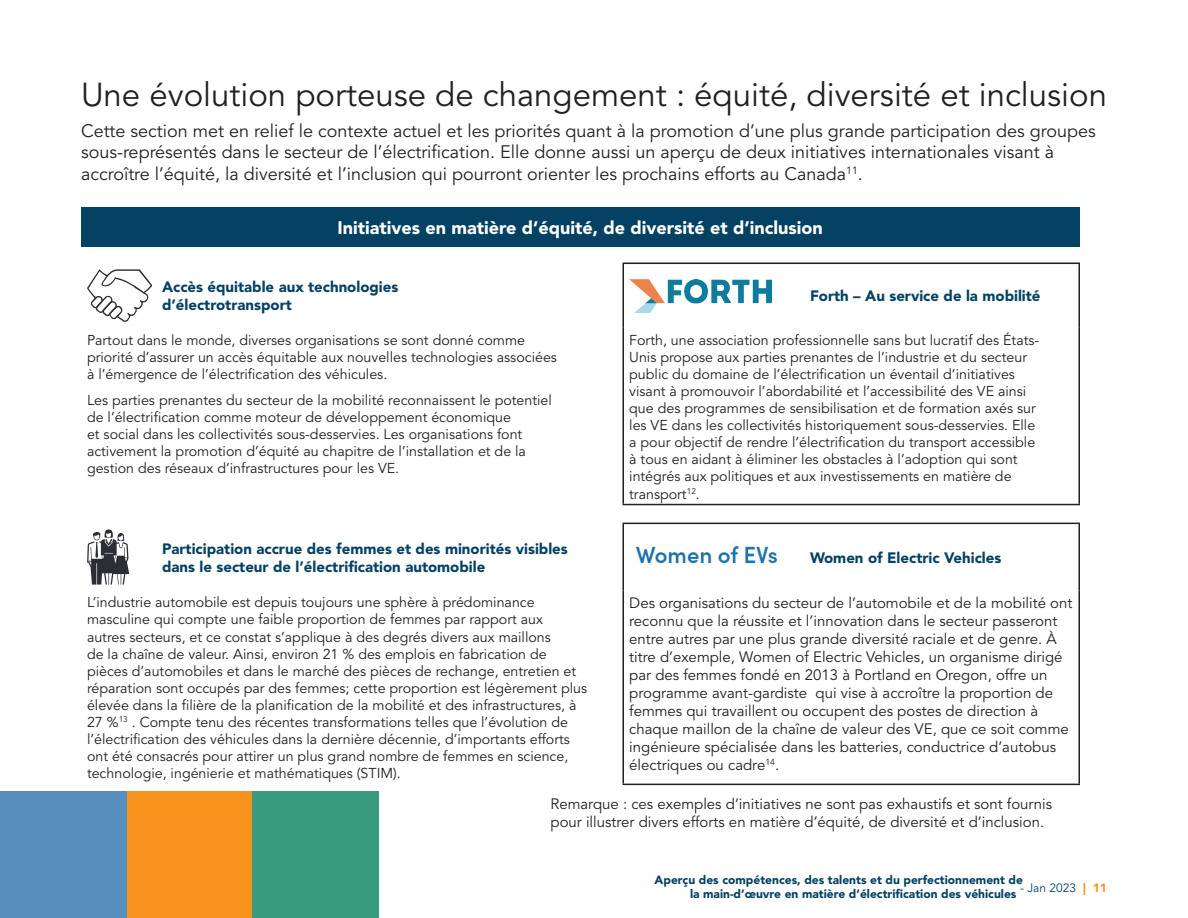
<style>
.page{position:relative;width:1188px;height:918px;background:#fff}
.page>*{position:absolute;margin:0;border:0;box-sizing:border-box;transform-origin:0 0}
.t1{font:33px "Avenir LT Std";color:#231f20}
.t2{font:18px/21.6px "Avenir LT Std";color:#231f20}
.t3{font:900 18px "Avenir LT Std";color:#fff}
.t4{font:15px/18px "Avenir LT Std";color:#231f20}
.t5{font:900 15px/18px "Avenir LT Std";color:#044163}
.t6{font:14.25px/17.1px "Avenir LT Std";color:#231f20}
.t7{font:900 12px/14.4px "Avenir LT Std";color:#044163}
.t8{font:12px "Avenir LT Std";color:#044163}
.s1{font-weight:900;color:#f7931d}
</style>
<div class="page">
<div style="left:127px;top:792px;width:126px;height:126px;background:#f7931d"></div>
<div style="left:253px;top:792px;width:126px;height:126px;background:#389b7e"></div>
<div style="left:0;top:792px;width:126px;height:126px;background:#5790be"></div>
<div style="left:81px;top:207px;width:998px;height:40px;background:#044163"></div>
<hr style="left:622px;top:263px;width:182px;height:1px;background:#231f20">
<hr style="left:622px;top:264px;width:2px;height:64px;background:#231f20">
<hr style="left:804px;top:263px;width:276px;height:1px;background:#231f20">
<hr style="left:1078px;top:264px;width:2px;height:64px;background:#231f20">
<hr style="left:622px;top:328px;width:2px;height:176px;background:#231f20">
<hr style="left:1078px;top:328px;width:2px;height:176px;background:#231f20">
<hr style="left:622px;top:504px;width:182px;height:1px;background:#231f20">
<hr style="left:804px;top:504px;width:276px;height:1px;background:#231f20">
<hr style="left:622px;top:523px;width:182px;height:1px;background:#231f20">
<hr style="left:622px;top:524px;width:2px;height:67px;background:#231f20">
<hr style="left:804px;top:523px;width:276px;height:1px;background:#231f20">
<hr style="left:1078px;top:524px;width:2px;height:67px;background:#231f20">
<hr style="left:622px;top:591px;width:2px;height:193px;background:#231f20">
<hr style="left:1078px;top:591px;width:2px;height:193px;background:#231f20">
<hr style="left:622px;top:784px;width:182px;height:1px;background:#231f20">
<hr style="left:804px;top:784px;width:276px;height:1px;background:#231f20">
<svg style="left:87px;top:269px;width:65px;height:53px"></svg>
<img style="left:629px;top:279px;width:142px;height:33px">
<svg style="left:87px;top:529px;width:42px;height:56px"></svg>
<img style="left:635px;top:546px;width:143px;height:18px">
<h1 class="t1" style="left:81px;top:76px;width:1028px">Une évolution porteuse de changement : équité, diversité et inclusion</h1>
<p class="t2" style="left:81px;top:120px;width:1016px">Cette section met en relief le contexte actuel et les priorités quant à la promotion d’une plus grande participation des groupes sous-représentés dans le secteur de l’électrification. Elle donne aussi un aperçu de deux initiatives internationales visant à accroître l’équité, la diversité et l’inclusion qui pourront orienter les prochains efforts au Canada<sup>11</sup>.</p>
<p class="t3" style="left:337px;top:217px;width:487px">Initiatives en matière d’équité, de diversité et d’inclusion</p>
<p class="t5" style="left:162px;top:278px;width:238px">Accès équitable aux technologies d’électrotransport</p>
<p class="t5" style="left:810px;top:287px;width:232px">Forth – Au service de la mobilité</p>
<p class="t6" style="left:87px;top:332px;width:472px">Partout dans le monde, diverses organisations se sont donné comme priorité d’assurer un accès équitable aux nouvelles technologies associées à l’émergence de l’électrification des véhicules.</p>
<p class="t6" style="left:87px;top:392px;width:466px">Les parties prenantes du secteur de la mobilité reconnaissent le potentiel de l’électrification comme moteur de développement économique<br>et social dans les collectivités sous-desservies. Les organisations font activement la promotion d’équité au chapitre de l’installation et de la gestion des réseaux d’infrastructures pour les VE.</p>
<p class="t6" style="left:629px;top:332px;width:412px">Forth, une association professionnelle sans but lucratif des États-Unis propose aux parties prenantes de l’industrie et du secteur public du domaine de l’électrification un éventail d’initiatives visant à promouvoir l’abordabilité et l’accessibilité des VE ainsi que des programmes de sensibilisation et de formation axés sur les VE dans les collectivités historiquement sous-desservies. Elle a pour objectif de rendre l’électrification du transport accessible à tous en aidant à éliminer les obstacles à l’adoption qui sont intégrés aux politiques et aux investissements en matière de transport<sup>12</sup>.</p>
<p class="t5" style="left:162px;top:539px;width:407px">Participation accrue des femmes et des minorités visibles dans le secteur de l’électrification automobile</p>
<p class="t5" style="left:810px;top:548px;width:193px">Women of Electric Vehicles</p>
<p class="t6" style="left:87px;top:594px;width:502px">L’industrie automobile est depuis toujours une sphère à prédominance masculine qui compte une faible proportion de femmes par rapport aux<br>autres secteurs, et ce constat s’applique à des degrés divers aux maillons<br>de la chaîne de valeur. Ainsi, environ 21 % des emplois en fabrication de pièces d’automobiles et dans le marché des pièces de rechange, entretien et réparation sont occupés par des femmes; cette proportion est légèrement plus élevée dans la filière de la planification de la mobilité et des infrastructures, à 27 %<sup>13</sup> . Compte tenu des récentes transformations telles que l’évolution de l’électrification des véhicules dans la dernière décennie, d’importants efforts ont été consacrés pour attirer un plus grand nombre de femmes en science, technologie, ingénierie et mathématiques (STIM).</p>
<p class="t4" style="left:629px;top:594px;width:445px">Des organisations du secteur de l’automobile et de la mobilité ont reconnu que la réussite et l’innovation dans le secteur passeront entre autres par une plus grande diversité raciale et de genre. À titre d’exemple, Women of Electric Vehicles, un organisme dirigé par des femmes fondé en 2013 à Portland en Oregon, offre un programme avant-gardiste qui vise à accroître la proportion de femmes qui travaillent ou occupent des postes de direction à chaque maillon de la chaîne de valeur des VE, que ce soit comme ingénieure spécialisée dans les batteries, conductrice d’autobus électriques ou cadre<sup>14</sup>.</p>
<p class="t4" style="left:551px;top:796px;width:503px">Remarque : ces exemples d’initiatives ne sont pas exhaustifs et sont fournis pour illustrer divers efforts en matière d’équité, de diversité et d’inclusion.</p>
<p class="t7" style="left:690px;top:872px;width:334px;text-indent:-35px">Aperçu des compétences, des talents et du perfectionnement de la main-d’œuvre en matière d’électrification des véhicules</p>
<p class="t8" style="left:1020px;top:881px;width:88px">- Jan 2023 <span class="s1">| 11</span></p>
</div>
